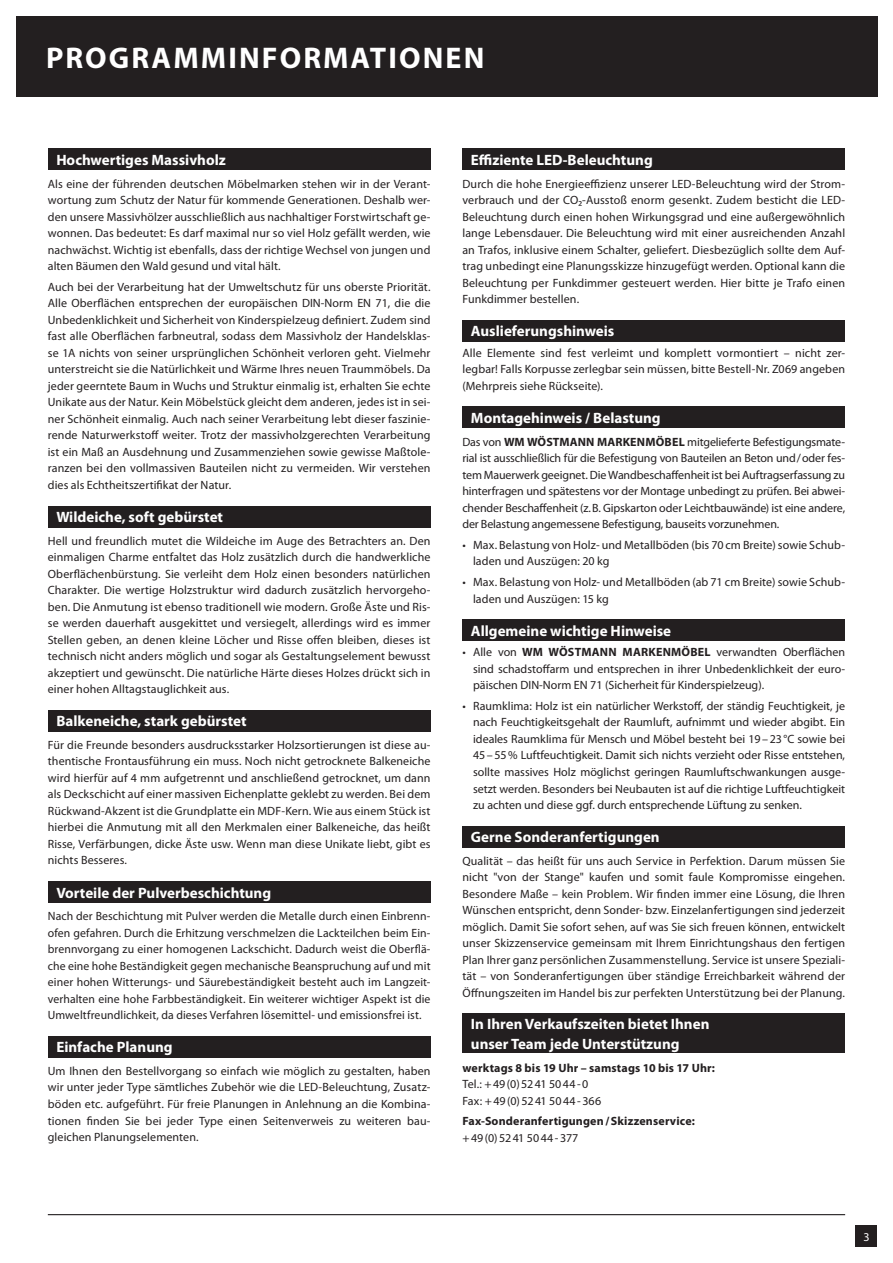
<style>
.page{position:relative;width:893px;height:1263px;background:#fff}
.page>*{position:absolute;margin:0;border:0;box-sizing:border-box;transform-origin:0 0}
.t1{font:700 30px "Myriad Pro";letter-spacing:.07em;color:#fff}
.t2{font:700 15px/19.5px "Myriad Pro";color:#fff}
.t3{font:12px/16.5px "Myriad Pro";letter-spacing:.005em;color:#231f20;text-align:justify}
.t4{font:700 12px "Myriad Pro";letter-spacing:.01em;color:#231f20}
.t5{font:12px "Myriad Pro";color:#fff}
.s1{font-weight:700}
</style>
<div class="page">
<hr style="left:48px;top:1214px;width:797px;height:1px;background:#231f20">
<div style="left:856px;top:1226px;width:21px;height:21px;background:#231f20"></div>
<div style="left:16px;top:16px;width:861px;height:81px;background:#231f20"></div>
<div style="left:462px;top:826px;width:383px;height:21px;background:#231f20"></div>
<div style="left:48px;top:1036px;width:383px;height:21px;background:#231f20"></div>
<div style="left:462px;top:1014px;width:383px;height:39px;background:#231f20"></div>
<div style="left:462px;top:320px;width:383px;height:21px;background:#231f20"></div>
<div style="left:48px;top:506px;width:383px;height:21px;background:#231f20"></div>
<div style="left:48px;top:710px;width:383px;height:21px;background:#231f20"></div>
<div style="left:48px;top:881px;width:383px;height:22px;background:#231f20"></div>
<div style="left:462px;top:407px;width:383px;height:21px;background:#231f20"></div>
<div style="left:462px;top:620px;width:383px;height:21px;background:#231f20"></div>
<div style="left:462px;top:149px;width:383px;height:21px;background:#231f20"></div>
<div style="left:48px;top:149px;width:383px;height:21px;background:#231f20"></div>
<h1 class="t1" style="left:46px;top:38px;width:440px">PROGRAMMINFORMATIONEN</h1>
<p class="t2" style="left:56px;top:150px;width:171px">Hochwertiges Massivholz</p>
<p class="t2" style="left:471px;top:150px;width:183px">Effiziente LED-Beleuchtung</p>
<p class="t3" style="left:48px;top:175px;width:384px">Als eine der führenden deutschen Möbelmarken stehen wir in der Verant&shy;wortung zum Schutz der Natur für kommende Generationen. Deshalb wer&shy;den unsere Massivhölzer ausschließlich aus nachhaltiger Forstwirtschaft ge&shy;wonnen. Das bedeutet: Es darf maximal nur so viel Holz gefällt werden, wie nachwächst. Wichtig ist ebenfalls, dass der richtige Wechsel von jungen und alten Bäumen den Wald gesund und vital hält.</p>
<p class="t3" style="left:48px;top:278px;width:384px">Auch bei der Verarbeitung hat der Umweltschutz für uns oberste Priorität.<br>Alle Oberflächen entsprechen der europäischen DIN-Norm EN 71, die die Unbedenklichkeit und Sicherheit von Kinderspielzeug definiert. Zudem sind fast alle Oberflächen farbneutral, sodass dem Massivholz der Handelsklas&shy;se 1A nichts von seiner ursprünglichen Schönheit verloren geht. Vielmehr unterstreicht sie die Natürlichkeit und Wärme Ihres neuen Traummöbels. Da jeder geerntete Baum in Wuchs und Struktur einmalig ist, erhalten Sie echte Unikate aus der Natur. Kein Möbelstück gleicht dem anderen, jedes ist in sei&shy;ner Schönheit einmalig. Auch nach seiner Verarbeitung lebt dieser faszinie&shy;rende Naturwerkstoff weiter. Trotz der massivholzgerechten Verarbeitung ist ein Maß an Ausdehnung und Zusammenziehen sowie gewisse Maßtole&shy;ranzen bei den vollmassiven Bauteilen nicht zu vermeiden. Wir verstehen dies als Echtheitszertifikat der Natur.</p>
<p class="t3" style="left:462px;top:175px;width:384px">Durch die hohe Energieeffizienz unserer LED-Beleuchtung wird der Strom&shy;verbrauch und der CO₂-Ausstoß enorm gesenkt. Zudem besticht die LED-Beleuchtung durch einen hohen Wirkungsgrad und eine außergewöhnlich lange Lebensdauer. Die Beleuchtung wird mit einer ausreichenden Anzahl an Trafos, inklusive einem Schalter, geliefert. Diesbezüglich sollte dem Auf&shy;trag unbedingt eine Planungsskizze hinzugefügt werden. Optional kann die Beleuchtung per Funkdimmer gesteuert werden. Hier bitte je Trafo einen Funkdimmer bestellen.</p>
<p class="t2" style="left:471px;top:321px;width:145px">Auslieferungshinweis</p>
<p class="t3" style="left:462px;top:344px;width:384px">Alle Elemente sind fest verleimt und komplett vormontiert – nicht zer&shy;legbar! Falls Korpusse zerlegbar sein müssen, bitte Bestell-Nr. Z069 angeben (Mehrpreis siehe Rückseite).</p>
<p class="t2" style="left:471px;top:408px;width:191px">Montagehinweis / Belastung</p>
<p class="t3" style="left:462px;top:433px;width:384px">Das von <span class="s1">WM WÖSTMANN MARKENMÖBEL</span> mitgelieferte Befestigungsmate&shy;rial ist ausschließlich für die Befestigung von Bauteilen an Beton und/oder fes&shy;tem Mauerwerk geeignet. Die Wandbeschaffenheit ist bei Auftragserfassung zu hinterfragen und spätestens vor der Montage unbedingt zu prüfen. Bei abwei&shy;chender Beschaffenheit (z.B. Gipskarton oder Leichtbauwände) ist eine andere, der Belastung angemessene Befestigung, bauseits vorzunehmen.</p>
<p class="t3" style="left:473px;top:536px;width:374px;text-indent:-11px">• Max. Belastung von Holz- und Metallböden (bis 70 cm Breite) sowie Schub&shy;laden und Auszügen: 20 kg</p>
<p class="t3" style="left:473px;top:574px;width:374px;text-indent:-11px">• Max. Belastung von Holz- und Metallböden (ab 71 cm Breite) sowie Schub&shy;laden und Auszügen: 15 kg</p>
<p class="t2" style="left:471px;top:620px;width:202px">Allgemeine wichtige Hinweise</p>
<p class="t3" style="left:473px;top:644px;width:374px;text-indent:-11px">• Alle von <span class="s1">WM WÖSTMANN MARKENMÖBEL</span> verwandten Oberflächen sind schadstoffarm und entsprechen in ihrer Unbedenklichkeit der euro&shy;päischen DIN-Norm EN 71 (Sicherheit für Kinderspielzeug).</p>
<p class="t3" style="left:473px;top:697px;width:374px;text-indent:-11px">• Raumklima: Holz ist ein natürlicher Werkstoff, der ständig Feuchtigkeit, je nach Feuchtigkeitsgehalt der Raumluft, aufnimmt und wieder abgibt. Ein ideales Raumklima für Mensch und Möbel besteht bei 19–23°C sowie bei 45–55% Luftfeuchtigkeit. Damit sich nichts verzieht oder Risse entstehen, sollte massives Holz möglichst geringen Raumluftschwankungen ausge&shy;setzt werden. Besonders bei Neubauten ist auf die richtige Luftfeuchtigkeit zu achten und diese ggf. durch entsprechende Lüftung zu senken.</p>
<p class="t2" style="left:56px;top:507px;width:168px">Wildeiche, soft gebürstet</p>
<p class="t3" style="left:48px;top:532px;width:384px">Hell und freundlich mutet die Wildeiche im Auge des Betrachters an. Den einmaligen Charme entfaltet das Holz zusätzlich durch die handwerkliche Oberflächenbürstung. Sie verleiht dem Holz einen besonders natürlichen Charakter. Die wertige Holzstruktur wird dadurch zusätzlich hervorgeho&shy;ben. Die Anmutung ist ebenso traditionell wie modern. Große Äste und Ris&shy;se werden dauerhaft ausgekittet und versiegelt, allerdings wird es immer Stellen geben, an denen kleine Löcher und Risse offen bleiben, dieses ist technisch nicht anders möglich und sogar als Gestaltungselement bewusst akzeptiert und gewünscht. Die natürliche Härte dieses Holzes drückt sich in einer hohen Alltagstauglichkeit aus.</p>
<p class="t2" style="left:56px;top:711px;width:192px">Balkeneiche, stark gebürstet</p>
<p class="t3" style="left:48px;top:736px;width:384px">Für die Freunde besonders ausdrucksstarker Holzsortierungen ist diese au&shy;thentische Frontausführung ein muss. Noch nicht getrocknete Balkeneiche wird hierfür auf 4 mm aufgetrennt und anschließend getrocknet, um dann als Deckschicht auf einer massiven Eichenplatte geklebt zu werden. Bei dem Rückwand-Akzent ist die Grundplatte ein MDF-Kern. Wie aus einem Stück ist hierbei die Anmutung mit all den Merkmalen einer Balkeneiche, das heißt Risse, Verfärbungen, dicke Äste usw. Wenn man diese Unikate liebt, gibt es nichts Besseres.</p>
<p class="t2" style="left:56px;top:882px;width:216px">Vorteile der Pulverbeschichtung</p>
<p class="t3" style="left:48px;top:908px;width:384px">Nach der Beschichtung mit Pulver werden die Metalle durch einen Einbrenn&shy;ofen gefahren. Durch die Erhitzung verschmelzen die Lackteilchen beim Ein&shy;brennvorgang zu einer homogenen Lackschicht. Dadurch weist die Oberflä&shy;che eine hohe Beständigkeit gegen mechanische Beanspruchung auf und mit einer hohen Witterungs- und Säurebeständigkeit besteht auch im Langzeit&shy;verhalten eine hohe Farbbeständigkeit. Ein weiterer wichtiger Aspekt ist die Umweltfreundlichkeit, da dieses Verfahren lösemittel- und emissionsfrei ist.</p>
<p class="t2" style="left:471px;top:827px;width:190px">Gerne Sonderanfertigungen</p>
<p class="t3" style="left:462px;top:852px;width:384px">Qualität – das heißt für uns auch Service in Perfektion. Darum müssen Sie nicht "von der Stange" kaufen und somit faule Kompromisse eingehen.<br>Besondere Maße – kein Problem. Wir finden immer eine Lösung, die Ihren Wünschen entspricht, denn Sonder- bzw. Einzelanfertigungen sind jederzeit möglich. Damit Sie sofort sehen, auf was Sie sich freuen können, entwickelt unser Skizzenservice gemeinsam mit Ihrem Einrichtungshaus den fertigen Plan Ihrer ganz persönlichen Zusammenstellung. Service ist unsere Speziali&shy;tät – von Sonderanfertigungen über ständige Erreichbarkeit während der Öffnungszeiten im Handel bis zur perfekten Unterstützung bei der Planung.</p>
<p class="t2" style="left:471px;top:1014px;width:240px">In Ihren Verkaufszeiten bietet Ihnen unser Team jede Unterstützung</p>
<p class="t4" style="left:462px;top:1060px;width:254px">werktags 8 bis 19 Uhr – samstags 10 bis 17 Uhr:</p>
<p class="t3" style="left:462px;top:1076px;width:140px">Tel.: +49(0)5241 5044-0<br>Fax: +49(0)5241 5044-366</p>
<p class="t4" style="left:462px;top:1113px;width:234px">Fax-Sonderanfertigungen/Skizzenservice:</p>
<p class="t3" style="left:462px;top:1129px;width:117px">+49(0)5241 5044-377</p>
<p class="t2" style="left:56px;top:1037px;width:118px">Einfache Planung</p>
<p class="t3" style="left:48px;top:1062px;width:384px">Um Ihnen den Bestellvorgang so einfach wie möglich zu gestalten, haben wir unter jeder Type sämtliches Zubehör wie die LED-Beleuchtung, Zusatz&shy;böden etc. aufgeführt. Für freie Planungen in Anlehnung an die Kombina&shy;tionen finden Sie bei jeder Type einen Seitenverweis zu weiteren bau&shy;gleichen Planungselementen.</p>
<p class="t5" style="left:863px;top:1229px;width:8px">3</p>
</div>
